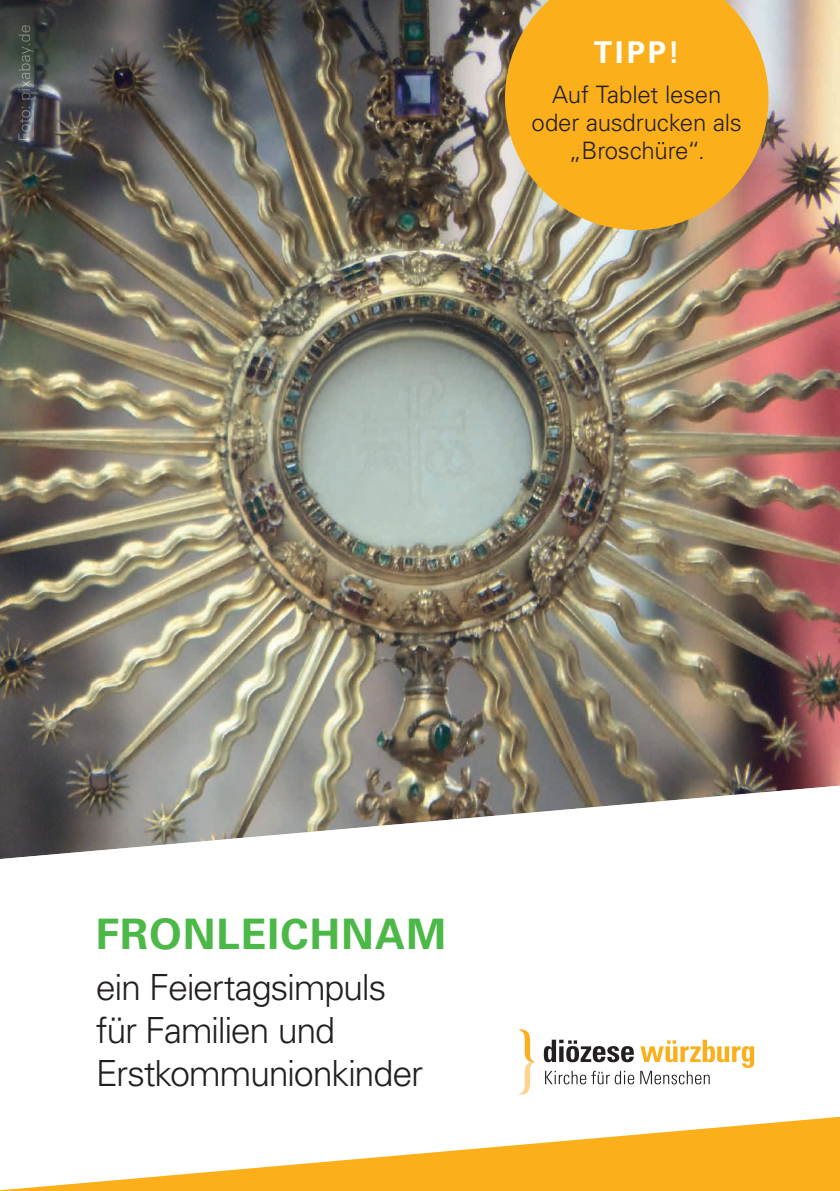
<style>
.page{position:relative;width:840px;height:1191px;background:#fff}
.page>*{position:absolute;margin:0;border:0;box-sizing:border-box;transform-origin:0 0}
.t1{font:700 42px "Univers LT Std";letter-spacing:.025em;color:#4cb848}
.t2{font:300 36px/43.2px "Univers LT Std";letter-spacing:-.04em;color:#231f20}
.t3{font:700 30px "Univers LT Std";color:#fff}
.t4{font:300 24px/28px "Univers LT Std";letter-spacing:-.01em;color:#231f20;text-align:center}
</style>
<div class="page">
<img style="left:0;top:0;width:839px;height:785px">
<svg style="left:0;top:785px;width:839px;height:310px"></svg>
<svg style="left:519px;top:1029px;width:16px;height:65px"></svg>
<svg style="left:543px;top:1039px;width:210px;height:45px"></svg>
<img style="left:18px;top:25px;width:15px;height:115px">
<svg style="left:0;top:1117px;width:839px;height:74px"></svg>
<svg style="left:504px;top:0;width:264px;height:230px;background:#edaa2d"></svg>
<p class="t3" style="left:593px;top:35px;width:88px">TIPP!</p>
<p class="t4" style="left:531px;top:80px;width:211px">Auf Tablet lesen oder ausdrucken als „Broschüre“.</p>
<p class="t1" style="left:96px;top:909px;width:352px">FRONLEICHNAM</p>
<p class="t2" style="left:96px;top:965px;width:328px">ein Feiertagsimpuls für Familien und<br>Erstkommunionkinder</p>
</div>
